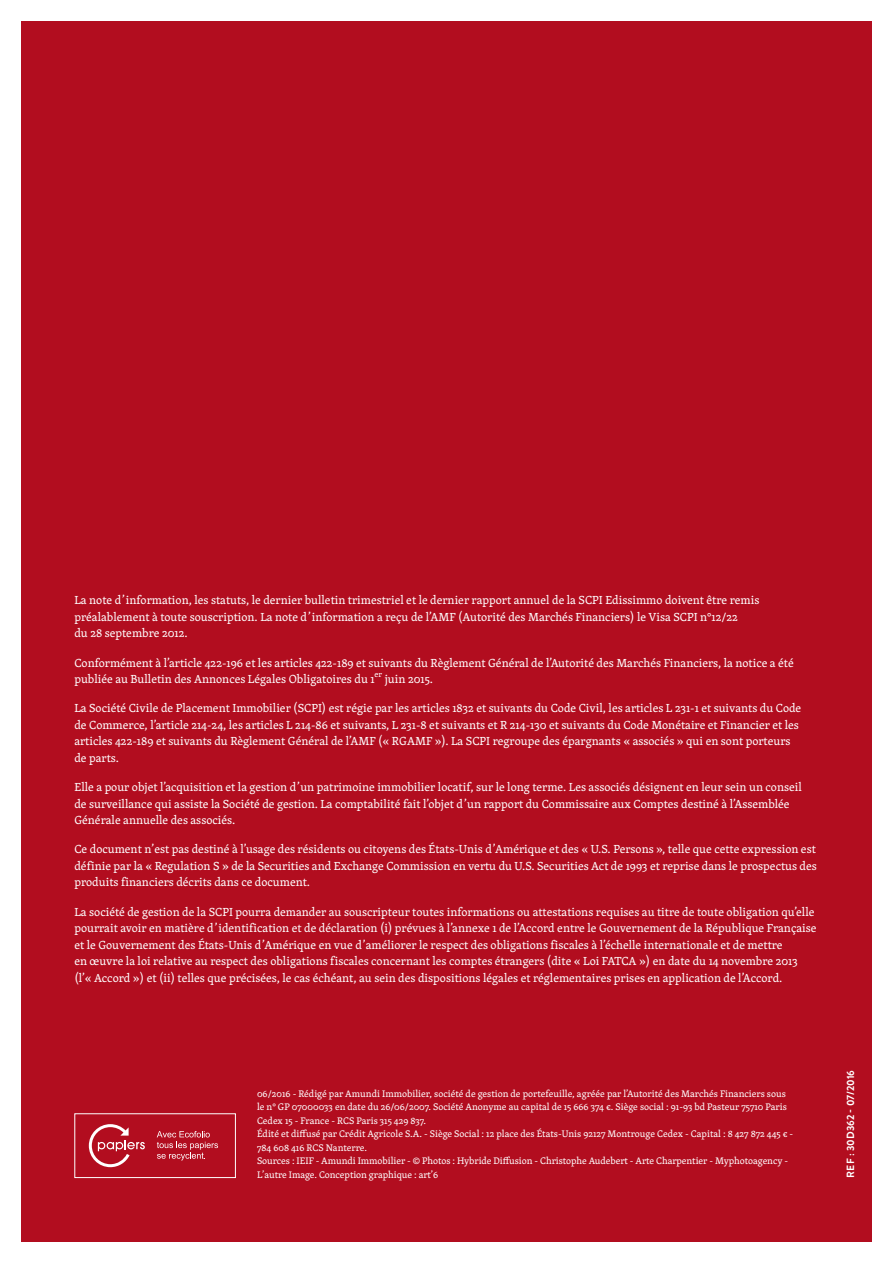
<style>
.page{position:relative;width:893px;height:1263px;background:#fff}
.page>*{position:absolute;margin:0;border:0;box-sizing:border-box;transform-origin:0 0}
.t1{font:12px/16.5px "Skolar Basic";color:#fff}
.t2{font:700 10.5px "Brandon Grotesque";color:#fff}
.t3{font:9.75px/13.5px "Skolar Basic";color:#fff}
.t4{font:8.4px "Skolar Basic";color:#fff}
</style>
<div class="page">
<div style="left:21px;top:21px;width:851px;height:1221px;background:#b20d1f"></div>
<div style="left:74px;top:1113px;width:162px;height:65px;border:1px solid #fff"></div>
<svg style="left:89px;top:1124px;width:56px;height:43px"></svg>
<svg style="left:157px;top:1131px;width:61px;height:29px"></svg>
<p class="t1" style="left:74px;top:592px;width:686px">La note d’information, les statuts, le dernier bulletin trimestriel et le dernier rapport annuel de la SCPI Edissimmo doivent être remis préalablement à toute souscription. La note d’information a reçu de l’AMF (Autorité des Marchés Financiers) le Visa SCPI n°12/22<br>du 28 septembre 2012.</p>
<p class="t1" style="left:74px;top:654px;width:721px">Conformément à l’article 422-196 et les articles 422-189 et suivants du Règlement Général de l’Autorité des Marchés Financiers, la notice a été publiée au Bulletin des Annonces Légales Obligatoires du 1</p>
<p class="t4" style="left:375px;top:669px;width:9px">er</p>
<p class="t1" style="left:385px;top:671px;width:50px">juin 2015.</p>
<p class="t1" style="left:74px;top:700px;width:728px">La Société Civile de Placement Immobilier (SCPI) est régie par les articles 1832 et suivants du Code Civil, les articles L 231-1 et suivants du Code de Commerce, l’article 214-24, les articles L 214-86 et suivants, L 231-8 et suivants et R 214-130 et suivants du Code Monétaire et Financier et les articles 422-189 et suivants du Règlement Général de l’AMF (« RGAMF »). La SCPI regroupe des épargnants « associés » qui en sont porteurs de parts.</p>
<p class="t1" style="left:74px;top:779px;width:729px">Elle a pour objet l’acquisition et la gestion d’un patrimoine immobilier locatif, sur le long terme. Les associés désignent en leur sein un conseil de surveillance qui assiste la Société de gestion. La comptabilité fait l’objet d’un rapport du Commissaire aux Comptes destiné à l’Assemblée<br>Générale annuelle des associés.</p>
<p class="t1" style="left:74px;top:841px;width:744px;text-align:justify">Ce document n’est pas destiné à l’usage des résidents ou citoyens des États-Unis d’Amérique et des « U.S. Persons », telle que cette expression est définie par la « Regulation S » de la Securities and Exchange Commission en vertu du U.S. Securities Act de 1993 et reprise dans le prospectus des produits financiers décrits dans ce document.</p>
<p class="t1" style="left:74px;top:904px;width:744px">La société de gestion de la SCPI pourra demander au souscripteur toutes informations ou attestations requises au titre de toute obligation qu’elle pourrait avoir en matière d’identification et de déclaration (i) prévues à l’annexe 1 de l’Accord entre le Gouvernement de la République Française et le Gouvernement des États-Unis d’Amérique en vue d’améliorer le respect des obligations fiscales à l’échelle internationale et de mettre<br>en œuvre la loi relative au respect des obligations fiscales concernant les comptes étrangers (dite « Loi FATCA ») en date du 14 novembre 2013 (l’« Accord ») et (ii) telles que précisées, le cas échéant, au sein des dispositions légales et réglementaires prises en application de l’Accord.</p>
<p class="t3" style="left:257px;top:1087px;width:538px">06/2016 - Rédigé par Amundi Immobilier, société de gestion de portefeuille, agréée par l’Autorité des Marchés Financiers sous le n° GP 07000033 en date du 26/06/2007. Société Anonyme au capital de 15 666 374 €. Siège social : 91-93 bd Pasteur 75710 Paris Cedex 15 - France - RCS Paris 315 429 837.<br>Édité et diffusé par Crédit Agricole S.A. - Siège Social : 12 place des États-Unis 92127 Montrouge Cedex - Capital : 8 427 872 445 € - 784 608 416 RCS Nanterre.<br>Sources : IEIF - Amundi Immobilier - © Photos : Hybride Diffusion - Christophe Audebert - Arte Charpentier - Myphotoagency - L’autre Image. Conception graphique : art’6</p>
<p class="t2" style="left:844px;top:1178px;width:109px;rotate:-90deg">REF : 30D362 - 07/2016</p>
</div>
